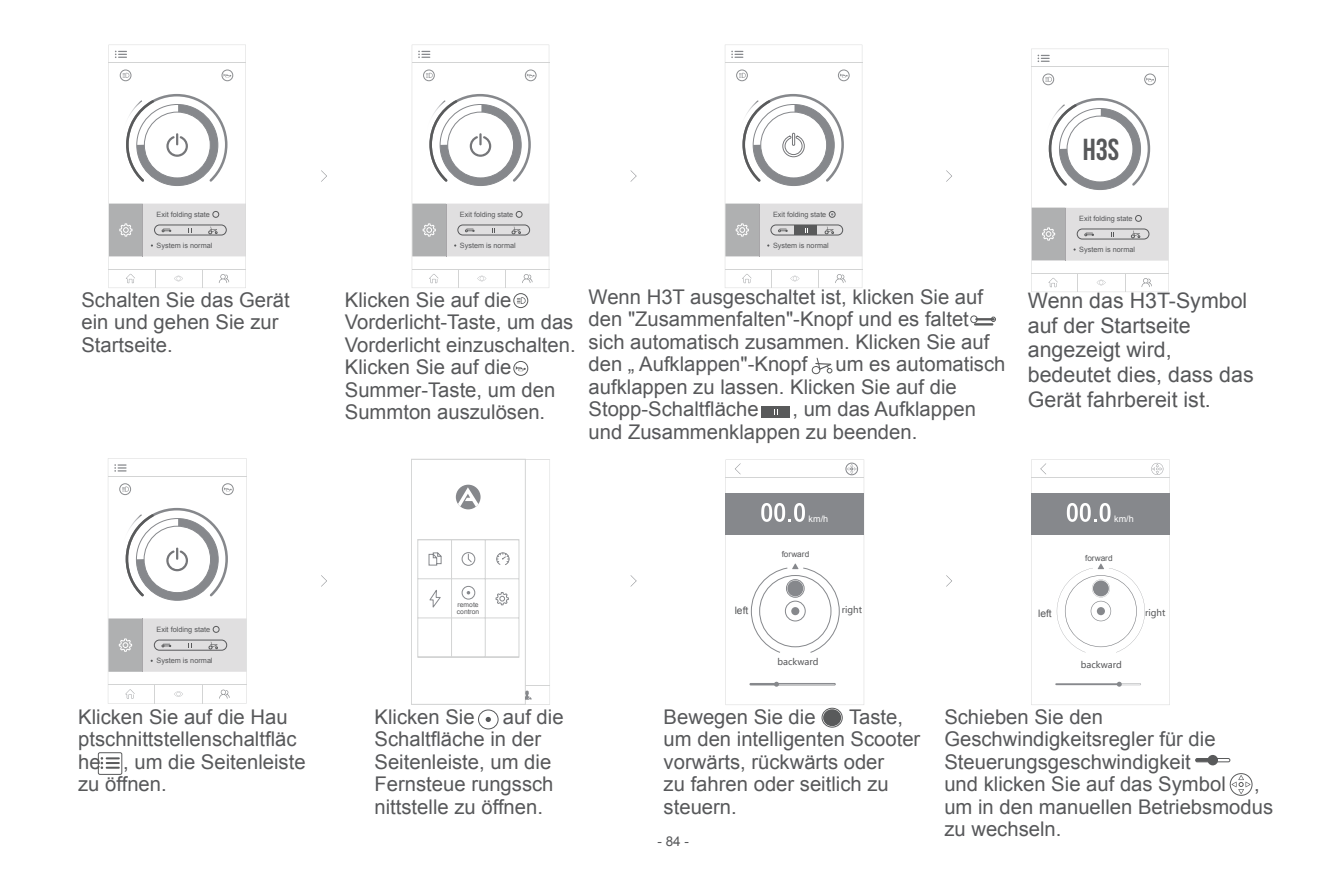
<style>
.page{position:relative;width:1340px;height:893px;background:#fff}
.page>*{position:absolute;margin:0;border:0;box-sizing:border-box;transform-origin:0 0}
.t1{font:30.38px "Bebas Neue";color:#57585a}
.t2{font:21.38px/24.8px "Arial";color:#57585a}
.t3{font:20.25px/22.5px "Arial";color:#57585a}
.t4{font:13.5px "Arial";color:#57585a}
.t5{font:10.35px "Arial";color:#57585a}
.t6{font:9px "Microsoft Ya Hei";color:#57585a}
.t7{font:9px "Arial";color:#fff}
.t8{font:8.33px "Arial";color:#57585a}
.t9{font:7.42px "Arial";color:#57585a}
.t10{font:7.2px "Arial";color:#57585a}
.t11{font:6.75px/6.8px "Arial";color:#57585a}
</style>
<div class="page">
<div style="left:98px;top:753px;width:24px;height:21px;border:1px solid #595a5b;border-radius:2px"></div>
<svg style="left:101px;top:757px;width:19px;height:12px"></svg>
<div style="left:823px;top:709px;width:18px;height:17px;background:#595a5b;border-radius:50%"></div>
<div style="left:822px;top:708px;width:20px;height:19px;border:1px solid #595a5b;border-radius:50%"></div>
<div style="left:1195px;top:758px;width:34px;height:4px;border:1px solid #595a5b;border-radius:2px"></div>
<div style="left:1207px;top:755px;width:10px;height:10px;background:#595a5b;border-radius:50%"></div>
<svg style="left:1229px;top:773px;width:23px;height:23px"></svg>
<svg style="left:485px;top:717px;width:6px;height:5px"></svg>
<div style="left:478px;top:710px;width:20px;height:19px;border:1px solid #57585a;border-radius:50%"></div>
<svg style="left:517px;top:297px;width:9px;height:7px"></svg>
<div style="left:513px;top:293px;width:15px;height:15px;border:1px solid #595a5b;border-radius:50%"></div>
<svg style="left:516px;top:366px;width:10px;height:5px"></svg>
<div style="left:513px;top:361px;width:15px;height:15px;border:1px solid #595a5b;border-radius:50%"></div>
<hr style="left:974px;top:323px;width:19px;height:3px;background:#595a5b">
<div style="left:970px;top:316px;width:7px;height:7px;border:1px solid #595a5b;border-radius:50%"></div>
<svg style="left:975px;top:317px;width:20px;height:5px"></svg>
<div style="left:812px;top:366px;width:8px;height:8px;border:1px solid #595a5b;border-radius:50%"></div>
<svg style="left:815px;top:363px;width:17px;height:10px"></svg>
<div style="left:761px;top:406px;width:28px;height:12px;background:#595a5b"></div>
<svg style="left:774px;top:409px;width:4px;height:6px"></svg>
<svg style="left:321px;top:170px;width:6px;height:12px"></svg>
<svg style="left:321px;top:575px;width:6px;height:12px"></svg>
<svg style="left:630px;top:170px;width:6px;height:12px"></svg>
<svg style="left:630px;top:575px;width:6px;height:12px"></svg>
<svg style="left:946px;top:170px;width:6px;height:12px"></svg>
<svg style="left:946px;top:575px;width:6px;height:12px"></svg>
<svg style="left:108px;top:45px;width:138px;height:243px"></svg>
<svg style="left:412px;top:45px;width:137px;height:243px"></svg>
<svg style="left:725px;top:45px;width:137px;height:243px"></svg>
<svg style="left:1031px;top:49px;width:137px;height:243px"></svg>
<svg style="left:108px;top:458px;width:138px;height:246px"></svg>
<svg style="left:411px;top:459px;width:139px;height:246px"></svg>
<svg style="left:725px;top:460px;width:139px;height:245px"></svg>
<svg style="left:1031px;top:460px;width:138px;height:245px"></svg>
<p class="t10" style="left:157px;top:209px;width:55px">Exit folding state</p>
<p class="t10" style="left:157px;top:241px;width:57px">System is normal</p>
<p class="t3" style="left:81px;top:289px;width:210px">Schalten Sie das Gerät ein und gehen Sie zur<br>Startseite.</p>
<p class="t10" style="left:460px;top:209px;width:55px">Exit folding state</p>
<p class="t10" style="left:460px;top:241px;width:57px">System is normal</p>
<p class="t10" style="left:773px;top:209px;width:55px">Exit folding state</p>
<p class="t10" style="left:773px;top:241px;width:57px">System is normal</p>
<p class="t3" style="left:345px;top:289px;width:232px">Klicken Sie auf die<br>Vorderlicht-Taste, um das<br>Vorderlicht einzuschalten.<br>Klicken Sie auf die<br>Summer-Taste, um den<br>Summton auszulösen.</p>
<p class="t3" style="left:588px;top:285px;width:402px">Wenn H3T ausgeschaltet ist, klicken Sie auf den "Zusammenfalten"-Knopf und es faltet sich automatisch zusammen. Klicken Sie auf den „ Aufklappen"-Knopf</p>
<p class="t3" style="left:588px;top:353px;width:418px;text-indent:247px">um es automatisch aufklappen zu lassen. Klicken Sie auf die<br>Stopp-Schaltfläche</p>
<p class="t3" style="left:588px;top:398px;width:389px;text-indent:204px">, um das Aufklappen und Zusammenklappen zu beenden.</p>
<h1 class="t1" style="left:1082px;top:133px;width:38px">H3S</h1>
<p class="t10" style="left:1079px;top:213px;width:55px">Exit folding state</p>
<p class="t10" style="left:1079px;top:245px;width:57px">System is normal</p>
<p class="t2" style="left:1027px;top:288px;width:227px">Wenn das H3T-Symbol auf der Startseite angezeigt wird, bedeutet dies, dass das<br>Gerät fahrbereit ist.</p>
<p class="t9" style="left:156px;top:624px;width:55px">Exit folding state</p>
<p class="t9" style="left:156px;top:656px;width:58px">System is normal</p>
<p class="t11" style="left:457px;top:601px;width:24px">remote contron</p>
<p class="t3" style="left:78px;top:705px;width:229px">Klicken Sie auf die Hau ptschnittstellenschaltfläc he , um die Seitenleiste zu öffnen.</p>
<p class="t3" style="left:374px;top:705px;width:102px">Klicken Sie</p>
<p class="t3" style="left:374px;top:705px;width:191px;text-indent:128px">auf die<br>Schaltfläche in der<br>Seitenleiste, um die<br>Fernsteue rungssch nittstelle zu öffnen.</p>
<p class="t7" style="left:808px;top:512px;width:21px">km/h</p>
<p class="t7" style="left:1114px;top:512px;width:21px">km/h</p>
<p class="t8" style="left:781px;top:549px;width:29px">forward</p>
<p class="t8" style="left:1085px;top:552px;width:29px">forward</p>
<p class="t5" style="left:734px;top:603px;width:15px">left</p>
<p class="t6" style="left:841px;top:603px;width:22px">right</p>
<p class="t5" style="left:1038px;top:607px;width:15px">left</p>
<p class="t6" style="left:1145px;top:607px;width:22px">right</p>
<p class="t6" style="left:777px;top:655px;width:43px">backward</p>
<p class="t6" style="left:1080px;top:659px;width:43px">backward</p>
<p class="t3" style="left:663px;top:705px;width:258px;text-indent:185px">Taste, um den intelligenten Scooter vorwärts, rückwärts oder<br>zu fahren oder seitlich zu steuern.</p>
<p class="t3" style="left:944px;top:705px;width:283px">Schieben Sie den<br>Geschwindigkeitsregler für die<br>Steuerungsgeschwindigkeit und klicken Sie auf das Symbol</p>
<p class="t3" style="left:663px;top:705px;width:153px">Bewegen Sie die</p>
<p class="t3" style="left:944px;top:773px;width:330px;text-indent:310px">, um in den manuellen Betriebsmodus zu wechseln.</p>
<p class="t4" style="left:657px;top:833px;width:33px">- 84 -</p>
</div>
